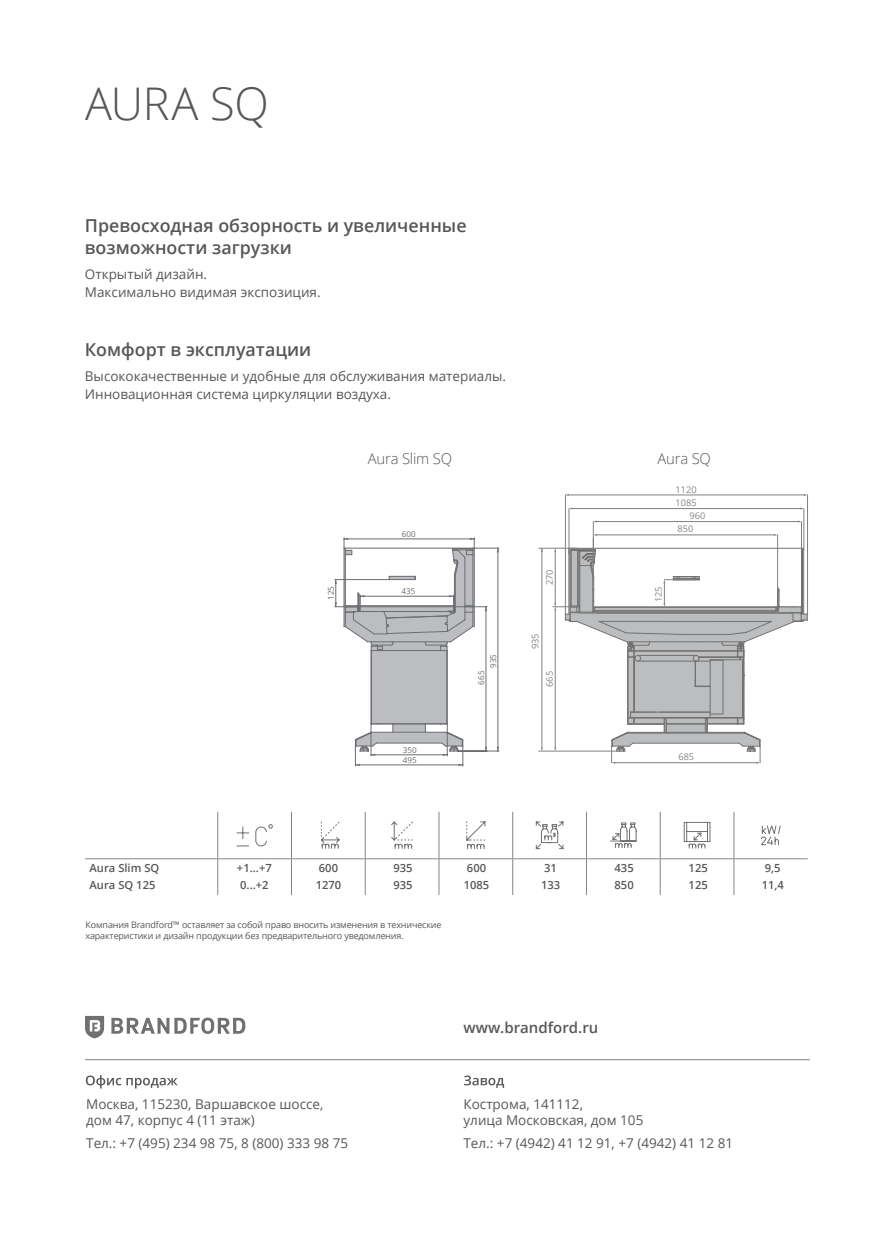
<style>
.page{position:relative;width:893px;height:1234px;background:#fff}
.page>*{position:absolute;margin:0;border:0;box-sizing:border-box;transform-origin:0 0}
.t1{font:300 45px "Open Sans";letter-spacing:-.01em;color:#575756}
.t2{font:600 17.85px/21.5px "Open Sans";color:#575756}
.t3{font:600 15px "Open Sans";color:#575756}
.t4{font:300 14.85px "Open Sans";letter-spacing:-.015em;color:#575756}
.t5{font:13.5px/17.7px "Open Sans";color:#575756}
.t6{font:600 11.25px "Open Sans";color:#575756}
.t7{font:9.15px "Open Sans";color:#868686}
.t8{font:9px/10.8px "Open Sans";letter-spacing:-.015em;color:#575756}
.t9{font:8.1px/10.1px "Open Sans";color:#6c6d70}
</style>
<div class="page">
<svg style="left:111px;top:1017px;width:134px;height:16px"></svg>
<svg style="left:85px;top:1015px;width:19px;height:23px"></svg>
<hr style="left:542px;top:548px;width:1px;height:200px;background:#808081">
<hr style="left:572px;top:508px;width:229px;height:1px;background:#808081">
<hr style="left:569px;top:508px;width:1px;height:46px;background:#808081">
<hr style="left:804px;top:508px;width:1px;height:41px;background:#808081">
<hr style="left:568px;top:494px;width:237px;height:1px;background:#808081">
<hr style="left:565px;top:495px;width:1px;height:120px;background:#808081">
<hr style="left:807px;top:495px;width:1px;height:120px;background:#808081">
<hr style="left:539px;top:548px;width:38px;height:1px;background:#808081">
<hr style="left:539px;top:750px;width:77px;height:1px;background:#808081">
<svg style="left:553px;top:520px;width:255px;height:243px"></svg>
<hr style="left:85px;top:1059px;width:725px;height:1px;background:#868686">
<hr style="left:217px;top:811px;width:1px;height:47px;background:#868686">
<hr style="left:291px;top:811px;width:1px;height:47px;background:#868686">
<hr style="left:365px;top:811px;width:1px;height:47px;background:#868686">
<hr style="left:439px;top:811px;width:1px;height:47px;background:#868686">
<hr style="left:512px;top:811px;width:1px;height:47px;background:#868686">
<hr style="left:586px;top:811px;width:1px;height:47px;background:#868686">
<hr style="left:660px;top:811px;width:1px;height:47px;background:#868686">
<hr style="left:734px;top:811px;width:1px;height:47px;background:#868686">
<hr style="left:85px;top:858px;width:133px;height:1px;background:#868686">
<hr style="left:218px;top:858px;width:73px;height:1px;background:#868686">
<hr style="left:217px;top:858px;width:1px;height:36px;background:#868686">
<hr style="left:291px;top:858px;width:74px;height:1px;background:#868686">
<hr style="left:291px;top:858px;width:1px;height:36px;background:#868686">
<hr style="left:365px;top:858px;width:74px;height:1px;background:#868686">
<hr style="left:365px;top:858px;width:1px;height:36px;background:#868686">
<hr style="left:439px;top:858px;width:74px;height:1px;background:#868686">
<hr style="left:439px;top:858px;width:1px;height:36px;background:#868686">
<hr style="left:513px;top:858px;width:73px;height:1px;background:#868686">
<hr style="left:512px;top:858px;width:1px;height:36px;background:#868686">
<hr style="left:586px;top:858px;width:74px;height:1px;background:#868686">
<hr style="left:586px;top:858px;width:1px;height:36px;background:#868686">
<hr style="left:660px;top:858px;width:74px;height:1px;background:#868686">
<hr style="left:660px;top:858px;width:1px;height:36px;background:#868686">
<hr style="left:734px;top:858px;width:74px;height:1px;background:#868686">
<hr style="left:734px;top:858px;width:1px;height:36px;background:#868686">
<svg style="left:236px;top:824px;width:37px;height:22px"></svg>
<svg style="left:320px;top:821px;width:20px;height:28px"></svg>
<svg style="left:391px;top:821px;width:22px;height:28px"></svg>
<svg style="left:466px;top:821px;width:20px;height:28px"></svg>
<svg style="left:535px;top:821px;width:29px;height:28px"></svg>
<svg style="left:610px;top:822px;width:27px;height:26px"></svg>
<svg style="left:683px;top:821px;width:28px;height:27px"></svg>
<svg style="left:761px;top:825px;width:20px;height:20px"></svg>
<svg style="left:464px;top:1075px;width:40px;height:12px"></svg>
<svg style="left:86px;top:1075px;width:92px;height:13px"></svg>
<svg style="left:335px;top:537px;width:164px;height:228px"></svg>
<h1 class="t1" style="left:85px;top:72px;width:185px">AURA SQ</h1>
<h2 class="t2" style="left:85px;top:215px;width:383px">Превосходная обзорность и увеличенные возможности загрузки</h2>
<p class="t5" style="left:85px;top:265px;width:237px">Открытый дизайн.<br>Максимально видимая экспозиция.</p>
<h2 class="t2" style="left:85px;top:338px;width:228px">Комфорт в эксплуатации</h2>
<p class="t5" style="left:85px;top:367px;width:423px">Высококачественные и удобные для обслуживания материалы.<br>Инновационная система циркуляции воздуха.</p>
<p class="t4" style="left:368px;top:448px;width:86px">Aura Slim SQ</p>
<p class="t4" style="left:657px;top:448px;width:55px">Aura SQ</p>
<p class="t7" style="left:676px;top:483px;width:23px">1120</p>
<p class="t7" style="left:676px;top:496px;width:23px">1085</p>
<p class="t9" style="left:326px;top:600px;width:15px;rotate:-90deg">125</p>
<p class="t9" style="left:402px;top:528px;width:15px">600</p>
<p class="t9" style="left:402px;top:585px;width:15px">435</p>
<p class="t9" style="left:403px;top:744px;width:15px">350<br>495</p>
<p class="t9" style="left:488px;top:667px;width:15px;rotate:-90deg">935</p>
<p class="t9" style="left:476px;top:684px;width:15px;rotate:-90deg">665</p>
<p class="t7" style="left:543px;top:585px;width:17px;rotate:-90deg">270</p>
<p class="t7" style="left:529px;top:649px;width:17px;rotate:-90deg">935</p>
<p class="t7" style="left:543px;top:686px;width:17px;rotate:-90deg">665</p>
<p class="t7" style="left:689px;top:509px;width:17px">960</p>
<p class="t7" style="left:678px;top:522px;width:17px">850</p>
<p class="t7" style="left:652px;top:602px;width:17px;rotate:-90deg">125</p>
<p class="t7" style="left:678px;top:750px;width:17px">685</p>
<p class="t6" style="left:90px;top:860px;width:71px">Aura Slim SQ</p>
<p class="t6" style="left:237px;top:860px;width:36px">+1...+7</p>
<p class="t6" style="left:319px;top:860px;width:21px">600</p>
<p class="t6" style="left:393px;top:860px;width:21px">935</p>
<p class="t6" style="left:467px;top:860px;width:21px">600</p>
<p class="t6" style="left:544px;top:860px;width:14px">31</p>
<p class="t6" style="left:615px;top:860px;width:21px">435</p>
<p class="t6" style="left:689px;top:860px;width:21px">125</p>
<p class="t6" style="left:765px;top:860px;width:17px">9,5</p>
<p class="t6" style="left:90px;top:876px;width:67px">Aura SQ 125</p>
<p class="t6" style="left:240px;top:876px;width:30px">0...+2</p>
<p class="t6" style="left:316px;top:876px;width:27px">1270</p>
<p class="t6" style="left:393px;top:876px;width:21px">935</p>
<p class="t6" style="left:464px;top:876px;width:27px">1085</p>
<p class="t6" style="left:541px;top:876px;width:21px">133</p>
<p class="t6" style="left:615px;top:876px;width:21px">850</p>
<p class="t6" style="left:689px;top:876px;width:21px">125</p>
<p class="t6" style="left:762px;top:876px;width:24px">11,4</p>
<p class="t8" style="left:85px;top:918px;width:358px">Компания Brandford™ оставляет за собой право вносить изменения в технические характеристики и дизайн продукции без предварительного уведомления.</p>
<p class="t5" style="left:86px;top:1094px;width:239px;line-height:16.5px">Москва, 115230, Варшавское шоссе, дом 47, корпус 4 (11 этаж)</p>
<p class="t5" style="left:86px;top:1133px;width:263px">Тел.: +7 (495) 234 98 75, 8 (800) 333 98 75</p>
<p class="t3" style="left:463px;top:1017px;width:136px">www.brandford.ru</p>
<p class="t5" style="left:463px;top:1094px;width:181px;line-height:16.5px">Кострома, 141112,<br>улица Московская, дом 105</p>
<p class="t5" style="left:463px;top:1133px;width:271px">Тел.: +7 (4942) 41 12 91, +7 (4942) 41 12 81</p>
</div>
